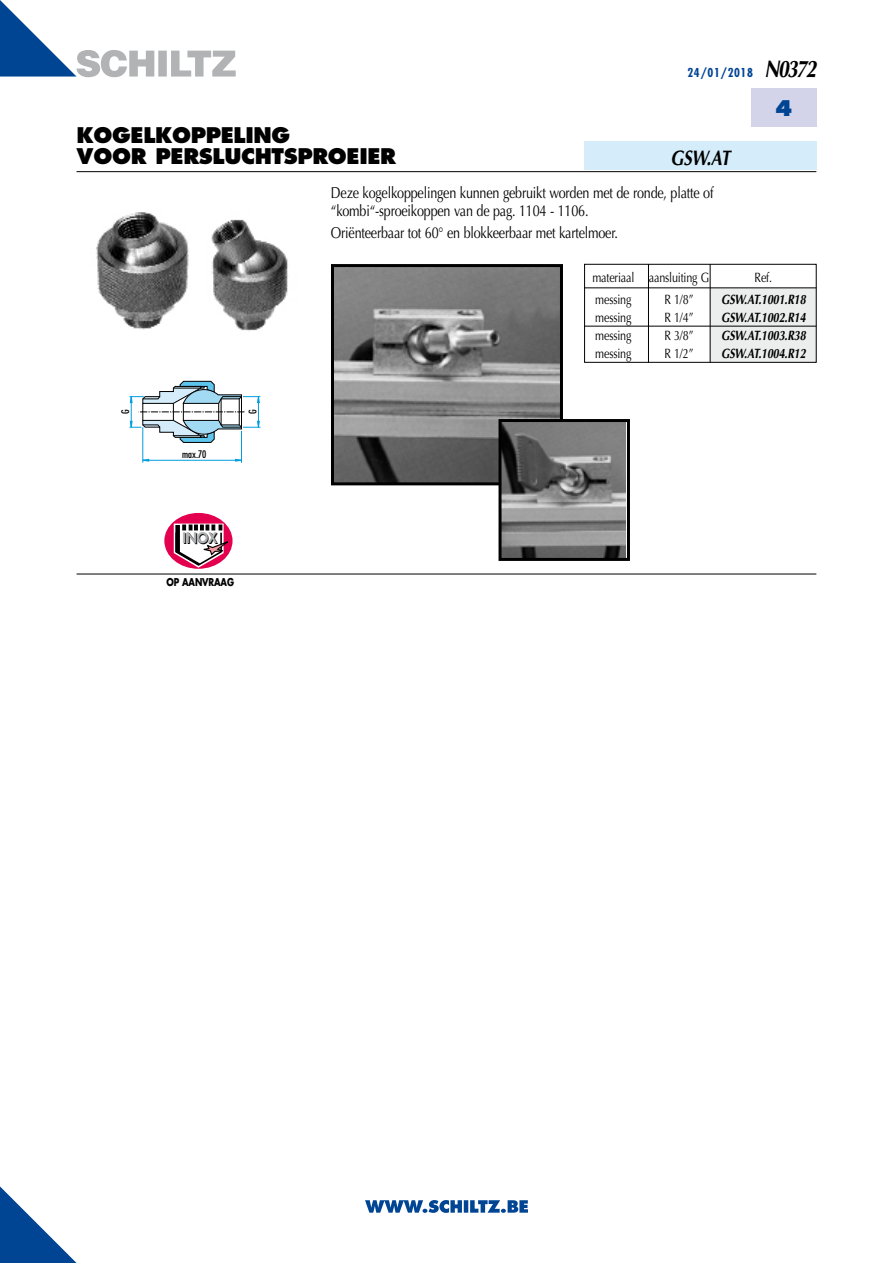
<style>
.page{position:relative;width:893px;height:1263px;background:#fff}
.page>*{position:absolute;margin:0;border:0;box-sizing:border-box;transform-origin:0 0}
.t1{font:800 21px/21px "Futura";letter-spacing:-.015em;color:#000}
.t2{font:italic 700 21px "Optima";color:#000;scale:.8 1}
.t3{font:800 21px "Futura";color:#004494}
.t4{font:15.75px/18px "Optima";letter-spacing:-.015em;color:#000;scale:.8 1}
.t5{font:800 14.25px "Futura";color:#000}
.t6{font:13.5px "Optima";letter-spacing:-.015em;color:#000;scale:.8 1}
.t7{font:italic 700 13.5px "Optima";letter-spacing:-.015em;color:#000;scale:.8 1}
.t8{font:700 condensed 12px "Futura";letter-spacing:.05em;color:#004494}
.t9{font:700 10.5px "Futura";letter-spacing:-.015em;color:#000;scale:.8 1}
.t10{font:condensed 10.2px "Futura";color:#000}
.s1{font-family:"Optima";font-style:italic;font-stretch:normal;font-size:24px;color:#000}
</style>
<div class="page">
<svg style="left:164px;top:513px;width:69px;height:56px"></svg>
<svg style="left:174px;top:524px;width:59px;height:44px"></svg>
<div style="left:710px;top:288px;width:106px;height:75px;background:#eceded"></div>
<div style="left:584px;top:142px;width:232px;height:28px;background:#d5edfa"></div>
<hr style="left:77px;top:574px;width:739px;height:1px;background:#000">
<img style="left:335px;top:268px;width:224px;height:213px">
<div style="left:331px;top:264px;width:232px;height:221px;border:3px solid #000"></div>
<div style="left:584px;top:264px;width:232px;height:99px;border:1px solid #000"></div>
<hr style="left:710px;top:264px;width:1px;height:99px;background:#000">
<hr style="left:648px;top:264px;width:1px;height:99px;background:#000">
<hr style="left:584px;top:288px;width:232px;height:1px;background:#000">
<hr style="left:584px;top:326px;width:232px;height:1px;background:#000">
<hr style="left:143px;top:460px;width:98px;height:1px;background:#009ee0">
<hr style="left:241px;top:431px;width:1px;height:32px;background:#009ee0">
<hr style="left:143px;top:427px;width:1px;height:36px;background:#009ee0">
<svg style="left:130px;top:380px;width:130px;height:63px"></svg>
<img style="left:211px;top:219px;width:77px;height:112px">
<img style="left:96px;top:212px;width:93px;height:118px">
<img style="left:502px;top:423px;width:124px;height:134px">
<div style="left:498px;top:419px;width:132px;height:142px;border:3px solid #000"></div>
<svg style="left:0;top:1186px;width:77px;height:77px"></svg>
<div style="left:751px;top:89px;width:65px;height:38px;background:#d3d4e9"></div>
<hr style="left:77px;top:171px;width:739px;height:1px;background:#000">
<svg style="left:0;top:0;width:236px;height:77px"></svg>
<svg style="left:365px;top:1200px;width:163px;height:13px"></svg>
<p class="t8" style="left:687px;top:65px;width:130px">24/01/2018 <span class="s1">N0372</span></p>
<h1 class="t1" style="left:77px;top:124px;width:321px">KOGELKOPPELING<br>VOOR PERSLUCHTSPROEIER</h1>
<h1 class="t2" style="left:670px;top:145px;width:76px">GSW.AT</h1>
<p class="t4" style="left:331px;top:184px;width:480px">Deze kogelkoppelingen kunnen gebruikt worden met de ronde, platte of “kombi“-sproeikoppen van de pag. 1104 - 1106.</p>
<p class="t4" style="left:331px;top:224px;width:360px">Oriënteerbaar tot 60° en blokkeerbaar met kartelmoer.</p>
<h1 class="t3" style="left:775px;top:95px;width:19px">4</h1>
<p class="t10" style="left:119px;top:414px;width:6px;rotate:-90deg">G</p>
<p class="t10" style="left:247px;top:414px;width:6px;rotate:-90deg">G</p>
<p class="t10" style="left:182px;top:448px;width:26px">max.70</p>
<p class="t5" style="left:183px;top:529px;width:36px">INOX</p>
<p class="t9" style="left:166px;top:575px;width:86px">OP AANVRAAG</p>
<p class="t6" style="left:592px;top:269px;width:147px">materiaal aansluiting G</p>
<p class="t6" style="left:755px;top:269px;width:23px">Ref.</p>
<p class="t6" style="left:595px;top:291px;width:47px">messing</p>
<p class="t6" style="left:664px;top:291px;width:38px">R 1/8”</p>
<p class="t7" style="left:721px;top:291px;width:107px">GSW.AT.1001.R18</p>
<p class="t6" style="left:595px;top:309px;width:47px">messing</p>
<p class="t6" style="left:664px;top:309px;width:38px">R 1/4”</p>
<p class="t7" style="left:721px;top:309px;width:107px">GSW.AT.1002.R14</p>
<p class="t6" style="left:595px;top:327px;width:47px">messing</p>
<p class="t6" style="left:664px;top:327px;width:38px">R 3/8”</p>
<p class="t7" style="left:721px;top:327px;width:107px">GSW.AT.1003.R38</p>
<p class="t6" style="left:595px;top:345px;width:47px">messing</p>
<p class="t6" style="left:664px;top:345px;width:38px">R 1/2”</p>
<p class="t7" style="left:721px;top:345px;width:107px">GSW.AT.1004.R12</p>
</div>
